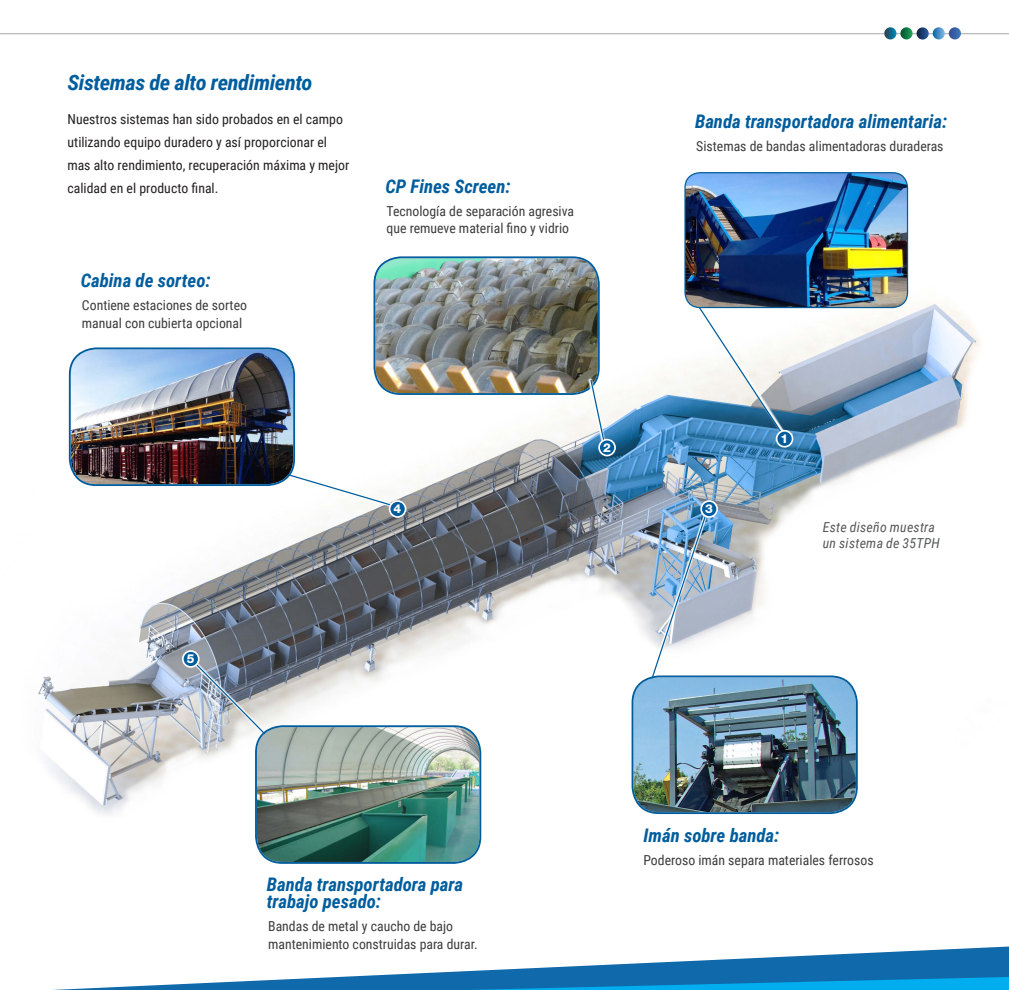
<style>
.page{position:relative;width:1009px;height:990px;background:#fff}
.page>*{position:absolute;margin:0;border:0;box-sizing:border-box;transform-origin:0 0}
.t1{font:italic 700 21.25px "Roboto Condensed";letter-spacing:-.02em;color:#005d9d;scale:1.05 1}
.t2{font:italic 700 18.75px/17.1px "Roboto Condensed";color:#005d9d}
.t3{font:13.75px/17.5px "Roboto Condensed";color:#3c3c3d}
.t4{font:13.75px/22.9px "Roboto Condensed";color:#231f20}
.t5{font:italic 13.75px/16px "Roboto Condensed";letter-spacing:.02em;color:#57585a}
.t6{font:800 12.25px "Helvetica Neue LT Std";color:#fff}
</style>
<div class="page">
<hr style="left:0;top:33px;width:1009px;height:1px;background:#a8a9ad">
<img style="left:38px;top:192px;width:943px;height:672px">
<svg style="left:254px;top:463px;width:145px;height:46px"></svg>
<svg style="left:189px;top:657px;width:101px;height:103px;background:#adb3bb"></svg>
<div style="left:390px;top:501px;width:15px;height:16px;background:#005d9d;border-radius:50%"></div>
<div style="left:389px;top:500px;width:17px;height:18px;border:2px solid #fff;border-radius:50%"></div>
<div style="left:183px;top:651px;width:16px;height:16px;background:#005d9d;border-radius:50%"></div>
<div style="left:182px;top:650px;width:18px;height:18px;border:2px solid #fff;border-radius:50%"></div>
<svg style="left:52px;top:947px;width:957px;height:43px"></svg>
<svg style="left:466px;top:977px;width:543px;height:13px;background:#078bcd"></svg>
<img style="left:71px;top:349px;width:222px;height:135px">
<div style="left:69px;top:347px;width:226px;height:139px;border:2px solid #005d9d;border-radius:26px"></div>
<img style="left:257px;top:727px;width:222px;height:135px">
<div style="left:255px;top:725px;width:226px;height:139px;border:2px solid #005d9d;border-radius:26px"></div>
<img style="left:375px;top:258px;width:223px;height:135px">
<div style="left:373px;top:256px;width:227px;height:139px;border:2px solid #005d9d;border-radius:26px"></div>
<img style="left:637px;top:506px;width:73px;height:171px">
<svg style="left:691px;top:308px;width:97px;height:136px"></svg>
<svg style="left:578px;top:377px;width:41px;height:78px"></svg>
<div style="left:776px;top:431px;width:16px;height:16px;background:#005d9d;border-radius:50%"></div>
<div style="left:776px;top:430px;width:17px;height:18px;border:2px solid #fff;border-radius:50%"></div>
<div style="left:599px;top:440px;width:16px;height:16px;background:#005d9d;border-radius:50%"></div>
<div style="left:598px;top:439px;width:18px;height:17px;border:2px solid #fff;border-radius:50%"></div>
<div style="left:701px;top:501px;width:16px;height:16px;background:#005d9d;border-radius:50%"></div>
<div style="left:700px;top:500px;width:18px;height:18px;border:2px solid #fff;border-radius:50%"></div>
<img style="left:685px;top:173px;width:222px;height:135px">
<div style="left:684px;top:172px;width:224px;height:136px;border:1px solid #005d9d;border-radius:15px"></div>
<img style="left:633px;top:677px;width:223px;height:135px">
<div style="left:631px;top:675px;width:227px;height:139px;border:2px solid #005d9d;border-radius:26px"></div>
<svg style="left:884px;top:27px;width:77px;height:13px"></svg>
<h1 class="t1" style="left:68px;top:67px;width:235px">Sistemas de alto rendimiento</h1>
<p class="t4" style="left:68px;top:107px;width:283px">Nuestros sistemas han sido probados en el campo utilizando equipo duradero y así proporcionar el mas alto rendimiento, recuperación máxima y mejor calidad en el producto final.</p>
<h2 class="t2" style="left:81px;top:271px;width:131px">Cabina de sorteo:</h2>
<p class="t3" style="left:82px;top:296px;width:166px">Contiene estaciones de sorteo manual con cubierta opcional</p>
<h2 class="t2" style="left:385px;top:177px;width:127px">CP Fines Screen:</h2>
<p class="t3" style="left:387px;top:202px;width:189px">Tecnología de separación agresiva que remueve material fino y vidrio</p>
<p class="t6" style="left:394px;top:502px;width:9px">4</p>
<p class="t6" style="left:603px;top:440px;width:9px">2</p>
<p class="t6" style="left:187px;top:652px;width:9px">5</p>
<h2 class="t2" style="left:695px;top:112px;width:254px">Banda transportadora alimentaria:</h2>
<p class="t3" style="left:696px;top:137px;width:249px">Sistemas de bandas alimentadoras duraderas</p>
<p class="t6" style="left:705px;top:502px;width:9px">3</p>
<p class="t6" style="left:780px;top:432px;width:9px">1</p>
<p class="t5" style="left:823px;top:519px;width:118px">Este diseño muestra un sistema de 35TPH</p>
<h2 class="t2" style="left:267px;top:875px;width:198px">Banda transportadora para trabajo pesado:</h2>
<p class="t3" style="left:268px;top:917px;width:211px">Bandas de metal y caucho de bajo mantenimiento construidas para durar.</p>
<h2 class="t2" style="left:643px;top:826px;width:137px">Imán sobre banda:</h2>
<p class="t3" style="left:643px;top:851px;width:232px">Poderoso imán separa materiales ferrosos</p>
</div>
